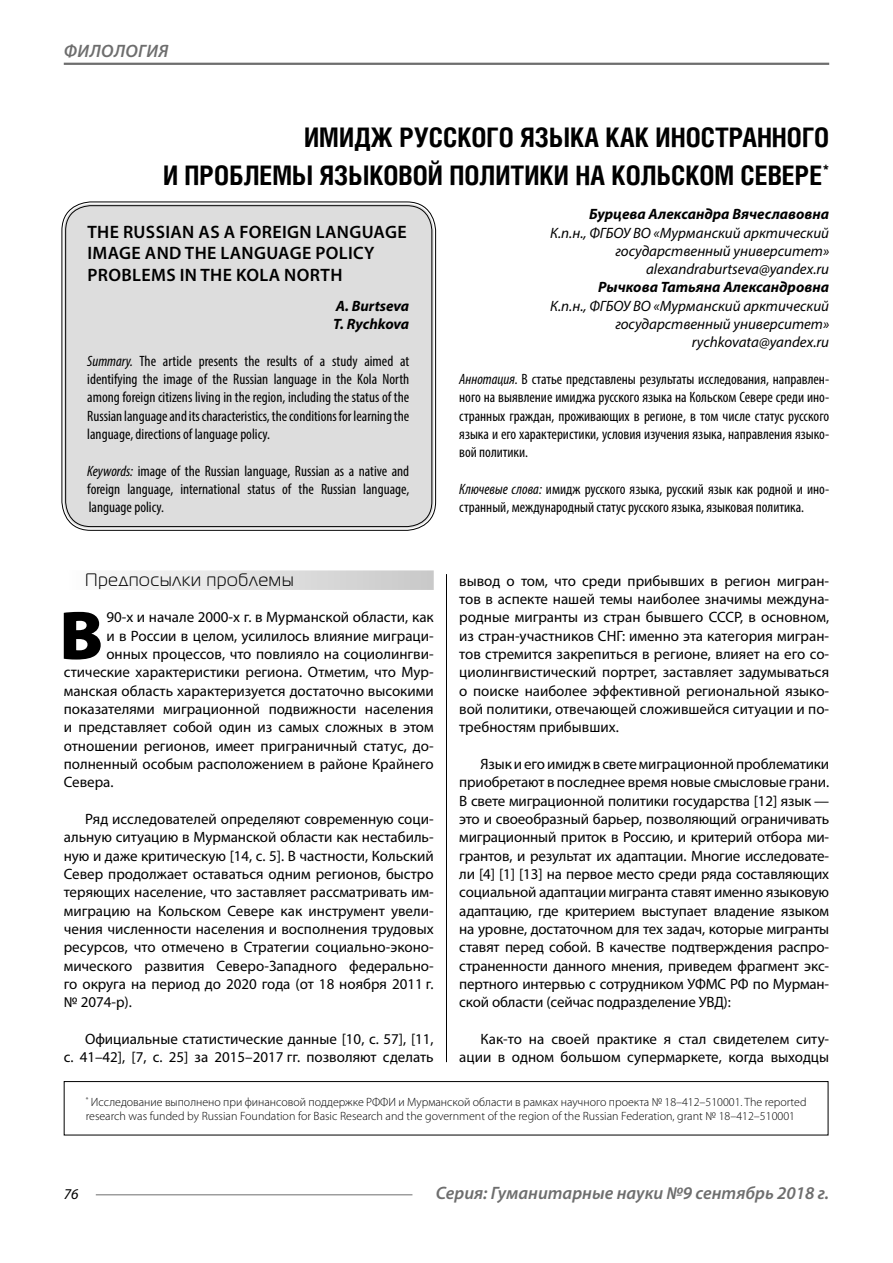
<style>
.page{position:relative;width:893px;height:1263px;background:#fff}
.page>*{position:absolute;margin:0;border:0;box-sizing:border-box;transform-origin:0 0}
.Bukvica{font:900 69.3px "Myriad Pro";color:#000}
.Header{font:700 27px/37.5px "Helios Cond";color:#000;text-align:right}
.Header-eng{font:600 18px/21.6px "Myriad Pro";letter-spacing:.02em;color:#000}
.t1{font:italic 600 18px "Myriad Pro";color:#6e6e6e}
.Subheader{font:18px "Magistral C";letter-spacing:.05em;color:#000}
.Normal{font:15px/18.3px "Myriad Pro";color:#000;text-align:justify}
.Bukvica-2{font:15px "Myriad Pro";color:#000}
.Annotation-eng{font:condensed 15px/18.3px "Myriad Pro";color:#000;text-align:justify}
.Annotation-rus{font:condensed 15px/18.3px "Myriad Pro";color:#000;text-align:justify}
.Author-doc{font:italic 15px/18.3px "Myriad Pro";color:#000;text-align:right}
.Author{font:italic 700 15px "Myriad Pro";color:#000}
.Author-email{font:italic 15px "Myriad Pro";color:#000}
.Author-eng{font:italic 700 15px "Myriad Pro";color:#000}
.Footnote{font:300 12px/14.4px "Myriad Pro";color:#000}
.s1{font-style:italic}
</style>
<div class="page">
<hr style="left:64px;top:63px;width:765px;height:2px;background:#6e6e6e">
<hr style="left:96px;top:1194px;width:316px;height:1px;background:#6e6e6e">
<div style="left:64px;top:570px;width:370px;height:20px;background:linear-gradient(to right,#fdfdfd,#c8c8c8)"></div>
<div style="left:64px;top:1081px;width:764px;height:54px;border:1px solid #000"></div>
<div style="left:64px;top:204px;width:370px;height:324px;background:#ddd;border-radius:27px"></div>
<div style="left:62px;top:202px;width:374px;height:329px;border:1px solid #000;border-radius:29px"></div>
<div style="left:65px;top:205px;width:367px;height:322px;border:1px solid #000;border-radius:25px"></div>
<hr style="left:446px;top:574px;width:1px;height:488px;background:#000">
<p class="t1" style="left:64px;top:39px;width:106px">ФИЛОЛОГИЯ</p>
<p class="Header" style="left:163px;top:118px;width:668px">ИМИДЖ РУССКОГО ЯЗЫКА КАК ИНОСТРАННОГО<br>И ПРОБЛЕМЫ ЯЗЫКОВОЙ ПОЛИТИКИ НА КОЛЬСКОМ СЕВЕРЕ<sup>*</sup></p>
<p class="Author" style="left:589px;top:204px;width:242px">Бурцева Александра Вячеславовна</p>
<p class="Author-doc" style="left:550px;top:223px;width:281px">К.п.н., ФГБОУ ВО «Мурманский арктический государственный университет»</p>
<p class="Author-email" style="left:646px;top:260px;width:185px">alexandraburtseva@yandex.ru</p>
<p class="Author" style="left:598px;top:278px;width:232px">Рычкова Татьяна Александровна</p>
<p class="Author-doc" style="left:550px;top:296px;width:281px">К.п.н., ФГБОУ ВО «Мурманский арктический государственный университет»</p>
<p class="Author-email" style="left:692px;top:333px;width:139px">rychkovata@yandex.ru</p>
<p class="Annotation-rus" style="left:459px;top:370px;width:371px"><span class="s1">Аннотация.</span> В статье представлены результаты исследования, направлен&shy;ного на выявление имиджа русского языка на Кольском Севере среди ино&shy;странных граждан, проживающих в регионе, в том числе статус русского языка и его характеристики, условия изучения языка, направления языко&shy;вой политики.</p>
<p class="Annotation-rus" style="left:459px;top:480px;width:371px"><span class="s1">Ключевые слова:</span> имидж русского языка, русский язык как родной и ино&shy;странный, международный статус русского языка, языковая политика.</p>
<p class="Header-eng" style="left:87px;top:220px;width:321px">THE RUSSIAN AS A FOREIGN LANGUAGE<br>IMAGE AND THE LANGUAGE POLICY<br>PROBLEMS IN THE KOLA NORTH</p>
<p class="Author-eng" style="left:336px;top:296px;width:75px">A. Burtseva</p>
<p class="Author-eng" style="left:333px;top:314px;width:78px">T. Rychkova</p>
<p class="Annotation-eng" style="left:87px;top:351px;width:324px"><span class="s1">Summary.</span> The article presents the results of a study aimed at identifying the image of the Russian language in the Kola North among foreign citizens living in the region, including the status of the Russian language and its characteristics, the conditions for learning the language, directions of language policy.</p>
<p class="Annotation-eng" style="left:87px;top:461px;width:323px"><span class="s1">Keywords:</span> image of the Russian language, Russian as a native and foreign language, international status of the Russian language, language policy.</p>
<p class="Subheader" style="left:85px;top:570px;width:210px">Предпосылки проблемы</p>
<p class="Bukvica" style="left:59px;top:589px;width:45px">В</p>
<p class="Bukvica-2" style="left:106px;top:608px;width:329px">90-х и начале 2000-х г. в Мурманской области, как</p>
<p class="Normal" style="left:459px;top:571px;width:371px">вывод о том, что среди прибывших в регион мигран&shy;тов в аспекте нашей темы наиболее значимы междуна&shy;родные мигранты из стран бывшего СССР, в основном, из стран-участников СНГ: именно эта категория мигран&shy;тов стремится закрепиться в регионе, влияет на его со&shy;циолингвистический портрет, заставляет задумываться о поиске наиболее эффективной региональной языко&shy;вой политики, отвечающей сложившейся ситуации и по&shy;требностям прибывших.</p>
<p class="Normal" style="left:459px;top:754px;width:371px;text-indent:21px">Язык и его имидж в свете миграционной проблематики приобретают в последнее время новые смысловые грани.<br>В свете миграционной политики государства [12] язык — это и своеобразный барьер, позволяющий ограничивать миграционный приток в Россию, и критерий отбора ми&shy;грантов, и результат их адаптации. Многие исследовате&shy;ли [4] [1] [13] на первое место среди ряда составляющих социальной адаптации мигранта ставят именно языковую адаптацию, где критерием выступает владение языком на уровне, достаточном для тех задач, которые мигранты ставят перед собой. В качестве подтверждения распро&shy;страненности данного мнения, приведем фрагмент экс&shy;пертного интервью с сотрудником УФМС РФ по Мурман&shy;ской области (сейчас подразделение УВД):</p>
<p class="Normal" style="left:459px;top:1029px;width:371px;text-align:right">Как-то на своей практике я стал свидетелем ситу&shy;ации в одном большом супермаркете, когда выходцы</p>
<p class="Footnote" style="left:86px;top:1094px;width:722px"><sup>*</sup> Исследование выполнено при финансовой поддержке РФФИ и Мурманской области в рамках научного проекта № 18–412–510001. The reported research was funded by Russian Foundation for Basic Research and the government of the region of the Russian Federation, grant № 18–412–510001</p>
<p class="Bukvica-2" style="left:106px;top:626px;width:329px">и в России в целом, усилилось влияние миграци-</p>
<p class="Bukvica-2" style="left:106px;top:645px;width:329px">онных процессов, что повлияло на социолингви-</p>
<p class="Bukvica-2" style="left:64px;top:663px;width:371px">стические характеристики региона. Отметим, что Мур-</p>
<p class="Bukvica-2" style="left:64px;top:681px;width:371px">манская область характеризуется достаточно высокими</p>
<p class="Bukvica-2" style="left:64px;top:700px;width:371px">показателями миграционной подвижности населения</p>
<p class="Bukvica-2" style="left:64px;top:718px;width:371px">и представляет собой один из самых сложных в этом</p>
<p class="Bukvica-2" style="left:64px;top:736px;width:371px">отношении регионов, имеет приграничный статус, до-</p>
<p class="Bukvica-2" style="left:64px;top:755px;width:371px">полненный особым расположением в районе Крайнего</p>
<p class="Bukvica-2" style="left:64px;top:773px;width:51px">Севера.</p>
<p class="Normal" style="left:64px;top:809px;width:371px;text-indent:21px">Ряд исследователей определяют современную соци&shy;альную ситуацию в Мурманской области как нестабиль&shy;ную и даже критическую [14, c. 5]. В частности, Кольский Север продолжает оставаться одним регионов, быстро теряющих население, что заставляет рассматривать им&shy;миграцию на Кольском Севере как инструмент увели&shy;чения численности населения и восполнения трудовых ресурсов, что отмечено в Стратегии социально-эконо&shy;мического развития Северо-Западного федерально&shy;го округа на период до 2020 года (от 18 ноября 2011 г. № 2074-р).</p>
<p class="Normal" style="left:64px;top:1029px;width:371px;text-align:right">Официальные статистические данные [10, c. 57], [11,<br>c. 41–42], [7, c. 25] за 2015–2017 гг. позволяют сделать</p>
<p class="Author-doc" style="left:64px;top:1185px;width:16px">76</p>
<p class="t1" style="left:436px;top:1182px;width:395px">Серия: Гуманитарные науки №9 сентябрь 2018 г.</p>
</div>
